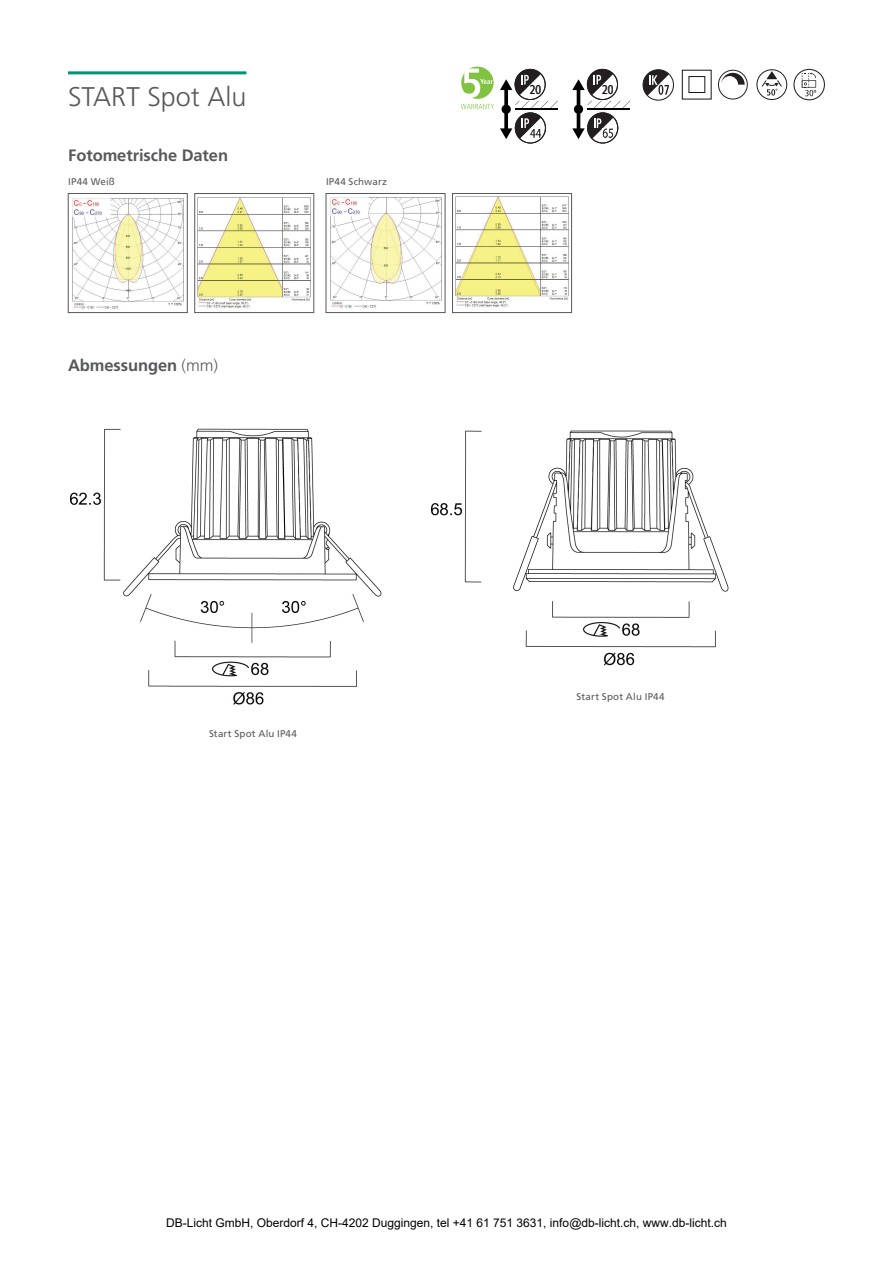
<style>
.page{position:relative;width:893px;height:1263px;background:#fff}
.page>*{position:absolute;margin:0;border:0;box-sizing:border-box;transform-origin:0 0}
.Product_name{font:300 27px "Frutiger LT Std";color:#57585a}
.Bullet_Heading{font:700 16.5px "Frutiger LT Std";letter-spacing:-.005em;color:#57585a}
.t1{font:700 condensed 13.65px "Frutiger LT";color:#000;scale:.8 1}
.t2{font:12px "Arial";color:#000}
.Photometric_title{font:9.75px "Frutiger LT Std";letter-spacing:.025em;color:#57585a}
.s1{font-weight:300}
</style>
<div class="page">
<img style="left:72px;top:198px;width:111px;height:111px">
<div style="left:68px;top:193px;width:119px;height:120px;border:1px solid #57585a"></div>
<img style="left:198px;top:198px;width:113px;height:111px">
<div style="left:195px;top:193px;width:119px;height:120px;border:1px solid #57585a"></div>
<img style="left:330px;top:197px;width:111px;height:112px">
<div style="left:326px;top:193px;width:119px;height:120px;border:1px solid #57585a"></div>
<img style="left:456px;top:197px;width:112px;height:111px">
<div style="left:452px;top:193px;width:120px;height:120px;border:1px solid #57585a"></div>
<hr style="left:68px;top:71px;width:178px;height:3px;background:#009472">
<svg style="left:642px;top:69px;width:32px;height:32px"></svg>
<svg style="left:681px;top:69px;width:31px;height:31px"></svg>
<svg style="left:460px;top:66px;width:98px;height:78px"></svg>
<div style="left:793px;top:69px;width:32px;height:31px;border:1px solid #231f20;border-radius:50%"></div>
<svg style="left:802px;top:72px;width:14px;height:24px"></svg>
<svg style="left:572px;top:69px;width:58px;height:75px"></svg>
<svg style="left:718px;top:70px;width:30px;height:30px"></svg>
<div style="left:756px;top:69px;width:31px;height:31px;border:1px solid #231f20;border-radius:50%"></div>
<svg style="left:761px;top:71px;width:22px;height:25px"></svg>
<img style="left:70px;top:428px;width:312px;height:277px">
<img style="left:431px;top:430px;width:298px;height:236px">
<p class="Product_name" style="left:68px;top:82px;width:180px">START Spot Alu</p>
<p class="t1" style="left:530px;top:81px;width:16px">20</p>
<p class="t1" style="left:530px;top:125px;width:16px">44</p>
<p class="Bullet_Heading" style="left:68px;top:146px;width:161px">Fotometrische Daten</p>
<p class="Photometric_title" style="left:68px;top:176px;width:48px">IP44 Weiß</p>
<p class="Photometric_title" style="left:326px;top:176px;width:63px">IP44 Schwarz</p>
<p class="t1" style="left:602px;top:81px;width:16px">20</p>
<p class="t1" style="left:602px;top:125px;width:16px">65</p>
<p class="Bullet_Heading" style="left:68px;top:356px;width:152px">Abmessungen <span class="s1">(mm)</span></p>
<p class="Photometric_title" style="left:209px;top:728px;width:89px">Start Spot Alu IP44</p>
<p class="Photometric_title" style="left:577px;top:690px;width:89px">Start Spot Alu IP44</p>
<p class="t2" style="left:166px;top:1214px;width:562px">DB-Licht GmbH, Oberdorf 4, CH-4202 Duggingen, tel +41 61 751 3631, info@db-licht.ch, www.db-licht.ch</p>
</div>
